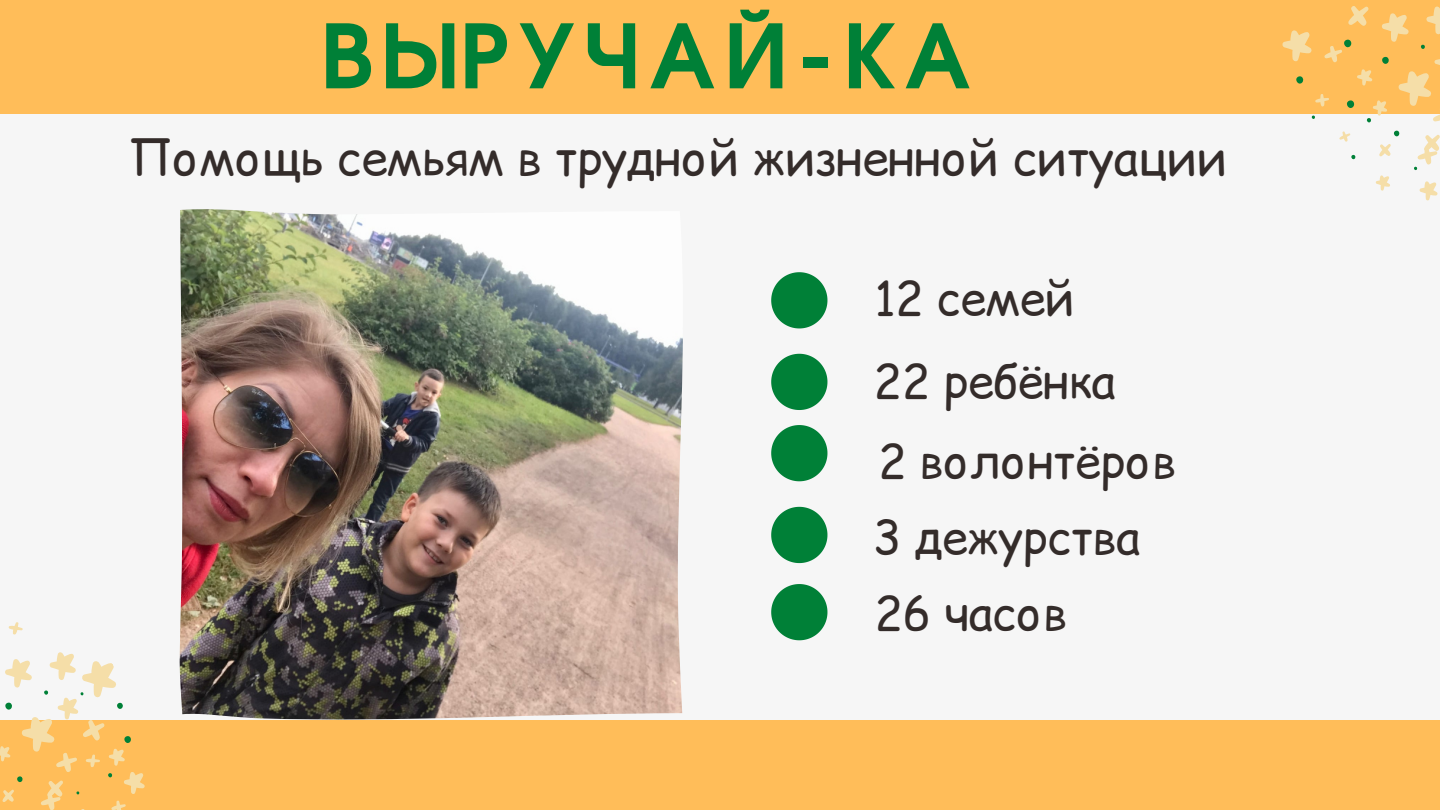
<style>
.page{position:relative;width:1440px;height:810px;background:#f6f6f6}
.page>*{position:absolute;margin:0;border:0;box-sizing:border-box;transform-origin:0 0}
.t1{font:700 88px "Te X Gyre Adventor";letter-spacing:.1em;color:#008037}
.t2{font:48px "Comic Relief";letter-spacing:-.01em;color:#342c2a}
.t3{font:47px/83px "Comic Relief";letter-spacing:-.01em;color:#342c2a}
</style>
<div class="page">
<div style="left:1px;top:720px;width:1439px;height:90px;background:#ffbd59"></div>
<div style="left:0;top:0;width:1440px;height:114px;background:#ffbd59"></div>
<svg style="left:771px;top:272px;width:56px;height:56px"></svg>
<svg style="left:0;top:652px;width:145px;height:158px"></svg>
<svg style="left:8px;top:622px;width:15px;height:13px"></svg>
<svg style="left:1282px;top:6px;width:158px;height:195px"></svg>
<svg style="left:771px;top:354px;width:56px;height:56px"></svg>
<svg style="left:771px;top:425px;width:56px;height:56px"></svg>
<svg style="left:771px;top:507px;width:56px;height:56px"></svg>
<svg style="left:771px;top:584px;width:56px;height:56px"></svg>
<img style="left:180px;top:209px;width:503px;height:511px">
<h1 class="t1" style="left:320px;top:-20px;width:651px">ВЫРУЧАЙ-КА</h1>
<p class="t2" style="left:129px;top:122px;width:1100px">Помощь семьям в трудной жизненной ситуации</p>
<p class="t3" style="left:874px;top:254px;width:243px">12 семей<br>22 ребёнка</p>
<p class="t3" style="left:873px;top:421px;width:305px;line-height:76.3px">2 волонтёров<br>3 дежурства</p>
<p class="t3" style="left:874px;top:570px;width:194px">26 часов</p>
</div>
